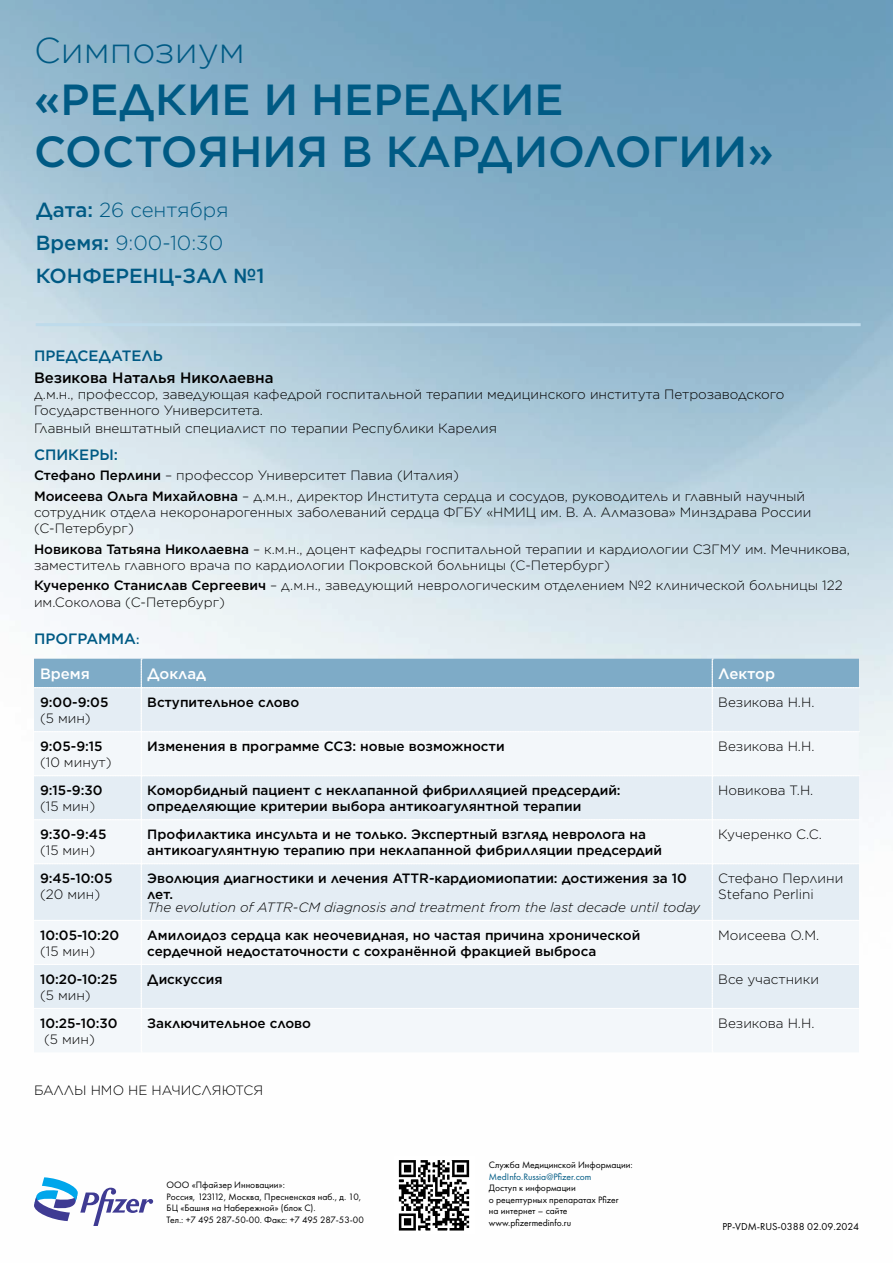
<style>
.page{position:relative;width:893px;height:1263px;background:#fff}
.page>*{position:absolute;margin:0;border:0;box-sizing:border-box;transform-origin:0 0}
.t1{font:500 43.5px/52.2px "Gotham";color:#005a84}
.t2{font:300 36px "Gotham";color:#005a84}
.t3{font:500 20.4px/33px "Gotham";color:#005a84}
.t4{font:500 15px "Gotham";color:#005a84}
.t5{font:500 15px "Gotham";color:#000}
.t6{font:500 15px "Gotham";color:#fff}
.t7{font:300 13.5px/16.2px "Gotham";color:#000}
.t8{font:500 13.5px/16.2px "Gotham";color:#000}
.t9{font:italic 300 13.5px "Gotham";color:#000}
.t10{font:10.5px "Futura PT";color:#000}
.t11{font:9.6px/11.6px "Futura PT";color:#000}
.t12{font:9.6px "Futura PT";color:#005a84}
.s1{font-weight:300}
.s2{font-weight:500}
.s3{font-size:12px}
</style>
<div class="page">
<img style="left:0;top:0;width:893px;height:1202px">
<hr style="left:36px;top:323px;width:825px;height:3px;background:#bedbeb">
<svg style="left:34px;top:659px;width:826px;height:394px"></svg>
<svg style="left:34px;top:1177px;width:119px;height:49px"></svg>
<img style="left:394px;top:1157px;width:80px;height:74px">
<h2 class="t2" style="left:34px;top:27px;width:212px">Симпозиум</h2>
<h1 class="t1" style="left:34px;top:73px;width:741px">«РЕДКИЕ И НЕРЕДКИЕ<br>СОСТОЯНИЯ В КАРДИОЛОГИИ»</h1>
<h3 class="t3" style="left:36px;top:193px;width:230px">Дата: <span class="s1">26 сентября<br></span>Время: <span class="s1">9:00-10:30<br></span>КОНФЕРЕНЦ-ЗАЛ №1</h3>
<p class="t4" style="left:34px;top:346px;width:131px">ПРЕДСЕДАТЕЛЬ</p>
<p class="t5" style="left:34px;top:368px;width:241px">Везикова Наталья Николаевна</p>
<p class="t7" style="left:34px;top:386px;width:752px">д.м.н., профессор, заведующая кафедрой госпитальной терапии медицинского института Петрозаводского<br>Государственного Университета.</p>
<p class="t7" style="left:34px;top:420px;width:465px">Главный внештатный специалист по терапии Республики Карелия</p>
<p class="t4" style="left:34px;top:445px;width:85px">СПИКЕРЫ:</p>
<p class="t7" style="left:34px;top:465px;width:772px;line-height:20.4px"><span class="s2">Стефано Перлини</span> – профессор Университет Павиа (Италия)<br><span class="s2">Моисеева Ольга Михайловна</span> – д.м.н., директор Института сердца и сосудов, руководитель и главный научный</p>
<p class="t7" style="left:34px;top:504px;width:779px">сотрудник отдела некоронарогенных заболеваний сердца ФГБУ «НМИЦ им. В. А. Алмазова» Минздрава России (С-Петербург)</p>
<p class="t7" style="left:34px;top:540px;width:817px"><span class="s2">Новикова Татьяна Николаевна</span> – к.м.н., доцент кафедры госпитальной терапии и кардиологии СЗГМУ им. Мечникова, заместитель главного врача по кардиологии Покровской больницы (С-Петербург)</p>
<p class="t7" style="left:34px;top:577px;width:810px"><span class="s2">Кучеренко Станислав Сергеевич</span> – д.м.н., заведующий неврологическим отделением №2 клинической больницы 122 им.Соколова (С-Петербург)</p>
<p class="t4" style="left:34px;top:628px;width:107px">ПРОГРАММА<span class="s3">:</span></p>
<p class="t6" style="left:40px;top:664px;width:51px">Время</p>
<p class="t6" style="left:147px;top:664px;width:61px">Доклад</p>
<p class="t6" style="left:718px;top:664px;width:58px">Лектор</p>
<p class="t8" style="left:40px;top:694px;width:70px">9:00-9:05</p>
<p class="t7" style="left:40px;top:710px;width:52px">(5 мин)</p>
<p class="t8" style="left:147px;top:694px;width:154px">Вступительное слово</p>
<p class="t7" style="left:718px;top:694px;width:98px">Везикова Н.Н.</p>
<p class="t8" style="left:40px;top:738px;width:64px">9:05-9:15</p>
<p class="t7" style="left:40px;top:754px;width:73px">(10 минут)</p>
<p class="t8" style="left:147px;top:738px;width:359px">Изменения в программе ССЗ: новые возможности</p>
<p class="t7" style="left:718px;top:738px;width:98px">Везикова Н.Н.</p>
<p class="t8" style="left:40px;top:782px;width:64px">9:15-9:30</p>
<p class="t7" style="left:40px;top:798px;width:57px">(15 мин)</p>
<p class="t8" style="left:147px;top:782px;width:475px">Коморбидный пациент с неклапанной фибрилляцией предсердий: определяющие критерии выбора антикоагулянтной терапии</p>
<p class="t7" style="left:718px;top:782px;width:97px">Новикова Т.Н.</p>
<p class="t8" style="left:40px;top:826px;width:68px">9:30-9:45</p>
<p class="t7" style="left:40px;top:842px;width:57px">(15 мин)</p>
<p class="t8" style="left:147px;top:826px;width:516px">Профилактика инсульта и не только. Экспертный взгляд невролога на антикоагулянтную терапию при неклапанной фибрилляции предсердий</p>
<p class="t7" style="left:718px;top:826px;width:105px">Кучеренко С.С.</p>
<p class="t8" style="left:40px;top:870px;width:74px">9:45-10:05</p>
<p class="t7" style="left:40px;top:886px;width:62px">(20 мин)</p>
<p class="t8" style="left:147px;top:870px;width:541px">Эволюция диагностики и лечения ATTR-кардиомиопатии: достижения за 10 лет.</p>
<p class="t9" style="left:147px;top:898px;width:554px">The evolution of ATTR-CM diagnosis and treatment from the last decade until today</p>
<p class="t7" style="left:718px;top:870px;width:127px">Стефано Перлини<br>Stefano Perlini</p>
<p class="t8" style="left:40px;top:927px;width:81px">10:05-10:20</p>
<p class="t7" style="left:40px;top:943px;width:57px">(15 мин)</p>
<p class="t8" style="left:147px;top:927px;width:495px">Амилоидоз сердца как неочевидная, но частая причина хронической сердечной недостаточности с сохранённой фракцией выброса</p>
<p class="t7" style="left:718px;top:926px;width:102px">Моисеева О.М.</p>
<p class="t8" style="left:40px;top:971px;width:79px">10:20-10:25</p>
<p class="t7" style="left:40px;top:987px;width:52px">(5 мин)</p>
<p class="t8" style="left:147px;top:971px;width:77px">Дискуссия</p>
<p class="t7" style="left:718px;top:970px;width:102px">Все участники</p>
<p class="t8" style="left:40px;top:1015px;width:79px">10:25-10:30</p>
<p class="t7" style="left:44px;top:1031px;width:52px">(5 мин)</p>
<p class="t8" style="left:147px;top:1015px;width:165px">Заключительное слово</p>
<p class="t7" style="left:718px;top:1014px;width:98px">Везикова Н.Н.</p>
<p class="t7" style="left:34px;top:1082px;width:231px">БАЛЛЫ НМО НЕ НАЧИСЛЯЮТСЯ</p>
<p class="t11" style="left:167px;top:1179px;width:199px">ООО «Пфайзер Инновации»:<br>Россия, 123112, Москва, Пресненская наб., д. 10, БЦ «Башня на Набережной» (блок С).<br>Тел.: +7 495 287-50-00. Факс: +7 495 287-53-00</p>
<p class="t11" style="left:489px;top:1159px;width:145px">Служба Медицинской Информации:</p>
<p class="t12" style="left:489px;top:1171px;width:104px">MedInfo.Russia@Pfizer.com</p>
<p class="t11" style="left:489px;top:1182px;width:131px">Доступ к информации<br>о рецептурных препаратах Pfizer на интернет – сайте www.pfizermedinfo.ru</p>
<p class="t10" style="left:722px;top:1220px;width:138px">PP-VDM-RUS-0388 02.09.2024</p>
</div>
